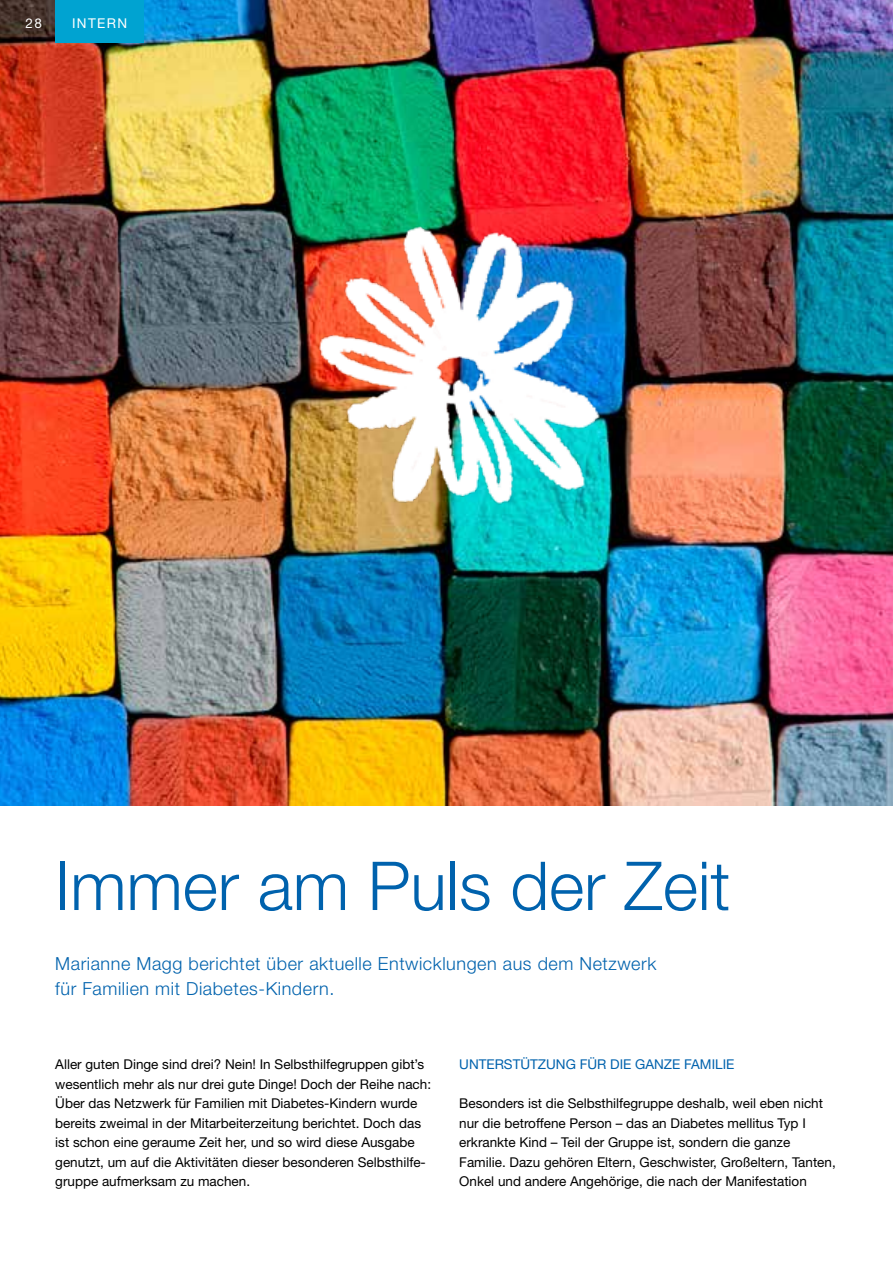
<style>
.page{position:relative;width:893px;height:1263px;background:#fff}
.page>*{position:absolute;margin:0;border:0;box-sizing:border-box;transform-origin:0 0}
.t1{font:300 67.5px "Helvetica Neue";color:#0062ad}
.t2{font:300 18px/25.5px "Helvetica Neue";letter-spacing:.03em;color:#0062ad}
.t3{font:13.5px/19.5px "Helvetica Neue";color:#000}
.t4{font:13.5px "Helvetica Neue";color:#0062ad}
.t5{font:13.5px "Helvetica Neue";letter-spacing:.1em;color:#fff}
</style>
<div class="page">
<img style="left:0;top:0;width:893px;height:806px">
<img style="left:305px;top:221px;width:321px;height:300px">
<div style="left:55px;top:0;width:89px;height:43px;background:#00a3d1"></div>
<p class="t5" style="left:26px;top:15px;width:18px">28</p>
<p class="t5" style="left:72px;top:15px;width:56px">INTERN</p>
<h1 class="t1" style="left:55px;top:845px;width:677px">Immer am Puls der Zeit</h1>
<h2 class="t2" style="left:55px;top:950px;width:603px">Marianne Magg berichtet über aktuelle Entwicklungen aus dem Netzwerk für Familien mit Diabetes-Kindern.</h2>
<p class="t3" style="left:55px;top:1055px;width:377px">Aller guten Dinge sind drei? Nein! In Selbsthilfegruppen gibt’s wesentlich mehr als nur drei gute Dinge! Doch der Reihe nach:<br>Über das Netzwerk für Familien mit Diabetes-Kindern wurde bereits zweimal in der Mitarbeiterzeitung berichtet. Doch das ist schon eine geraume Zeit her, und so wird diese Ausgabe genutzt, um auf die Aktivitäten dieser besonderen Selbsthilfe&shy;gruppe aufmerksam zu machen.</p>
<p class="t4" style="left:459px;top:1056px;width:277px">UNTERSTÜTZUNG FÜR DIE GANZE FAMILIE</p>
<p class="t3" style="left:459px;top:1094px;width:378px">Besonders ist die Selbsthilfegruppe deshalb, weil eben nicht nur die betroffene Person – das an Diabetes mellitus Typ I erkrankte Kind – Teil der Gruppe ist, sondern die ganze Familie. Dazu gehören Eltern, Geschwister, Großeltern, Tanten, Onkel und andere Angehörige, die nach der Manifestation</p>
</div>
